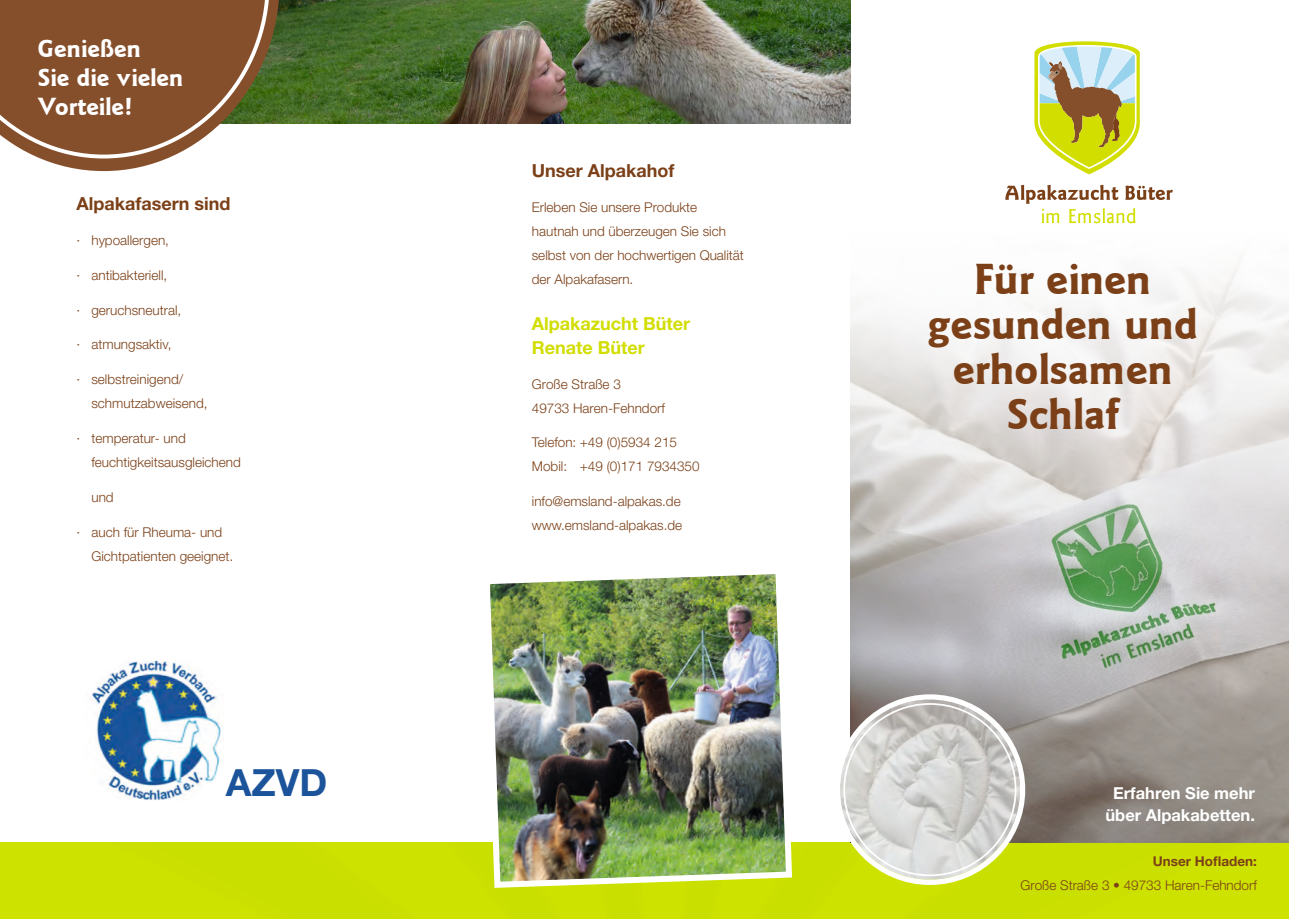
<style>
.page{position:relative;width:1289px;height:919px;background:#fff}
.page>*{position:absolute;margin:0;border:0;box-sizing:border-box;transform-origin:0 0}
.t1{font:700 42px/45px "Gospel";color:#7b4018;text-align:center}
.t2{font:700 37.5px "Helvetica Neue LT Std";color:#1c549b}
.t3{font:700 24px/28.8px "Gospel";color:#fff}
.t4{font:700 18px "Helvetica Neue";color:#7b4018}
.t5{font:700 18px/24px "Helvetica Neue";color:#d2dd00}
.t6{font:700 16.5px/22.5px "Helvetica Neue";color:#fff;text-align:center}
.t7{font:300 13.5px/24px "Helvetica Neue";color:#7b4018}
.t8{font:700 13.5px "Helvetica Neue";color:#7b4018}
</style>
<div class="page">
<div style="left:676px;top:842px;width:612px;height:76px;background:#cbe000"></div>
<div style="left:0;top:842px;width:676px;height:76px;background:#cee200"></div>
<img style="left:850px;top:223px;width:438px;height:619px">
<svg style="left:1034px;top:41px;width:105px;height:133px"></svg>
<svg style="left:1005px;top:185px;width:167px;height:38px"></svg>
<img style="left:280px;top:0;width:570px;height:123px">
<img style="left:480px;top:574px;width:315px;height:316px">
<svg style="left:39px;top:0;width:241px;height:171px"></svg>
<svg style="left:0;top:0;width:270px;height:158px;background:#8f6140"></svg>
<img style="left:839px;top:699px;width:180px;height:180px;border-radius:90px">
<div style="left:834px;top:694px;width:191px;height:190px;border:5px solid #fff;border-radius:50%"></div>
<img style="left:89px;top:660px;width:135px;height:140px">
<h3 class="t3" style="left:38px;top:34px;width:147px">Genießen<br>Sie die vielen<br>Vorteile!</h3>
<h3 class="t4" style="left:77px;top:192px;width:155px">Alpakafasern sind</h3>
<p class="t7" style="left:77px;top:228px;width:94px">· hypoallergen,</p>
<p class="t7" style="left:77px;top:263px;width:92px">· antibakteriell,</p>
<p class="t7" style="left:77px;top:297px;width:106px">· geruchsneutral,</p>
<p class="t7" style="left:77px;top:332px;width:96px">· atmungsaktiv,</p>
<p class="t7" style="left:91px;top:367px;width:118px;text-indent:-15px">· selbstreinigend/ schmutzabweisend,</p>
<p class="t7" style="left:91px;top:426px;width:151px;text-indent:-15px">· temperatur- und feuchtigkeitsausgleichend</p>
<p class="t7" style="left:91px;top:485px;width:24px">und</p>
<p class="t7" style="left:91px;top:519px;width:143px;text-indent:-15px">· auch für Rheuma- und<br>Gichtpatienten geeignet.</p>
<h2 class="t2" style="left:226px;top:759px;width:103px">AZVD</h2>
<h3 class="t4" style="left:532px;top:160px;width:144px">Unser Alpakahof</h3>
<p class="t7" style="left:532px;top:195px;width:214px">Erleben Sie unsere Produkte hautnah und überzeugen Sie sich selbst von der hochwertigen Qualität der Alpakafasern.</p>
<h3 class="t5" style="left:532px;top:311px;width:160px">Alpakazucht Büter<br>Renate Büter</h3>
<p class="t7" style="left:532px;top:371px;width:135px">Große Straße 3<br>49733 Haren-Fehndorf</p>
<p class="t7" style="left:532px;top:430px;width:169px">Telefon: +49 (0)5934 215<br>Mobil: +49 (0)171 7934350</p>
<p class="t7" style="left:532px;top:489px;width:152px">info@emsland-alpakas.de www.emsland-alpakas.de</p>
<h1 class="t1" style="left:928px;top:256px;width:272px">Für einen gesunden und erholsamen<br>Schlaf</h1>
<p class="t6" style="left:1105px;top:781px;width:151px">Erfahren Sie mehr über Alpakabetten.</p>
<p class="t8" style="left:1152px;top:852px;width:106px">Unser Hofladen:</p>
<p class="t7" style="left:1020px;top:872px;width:238px">Große Straße 3 • 49733 Haren-Fehndorf</p>
</div>
